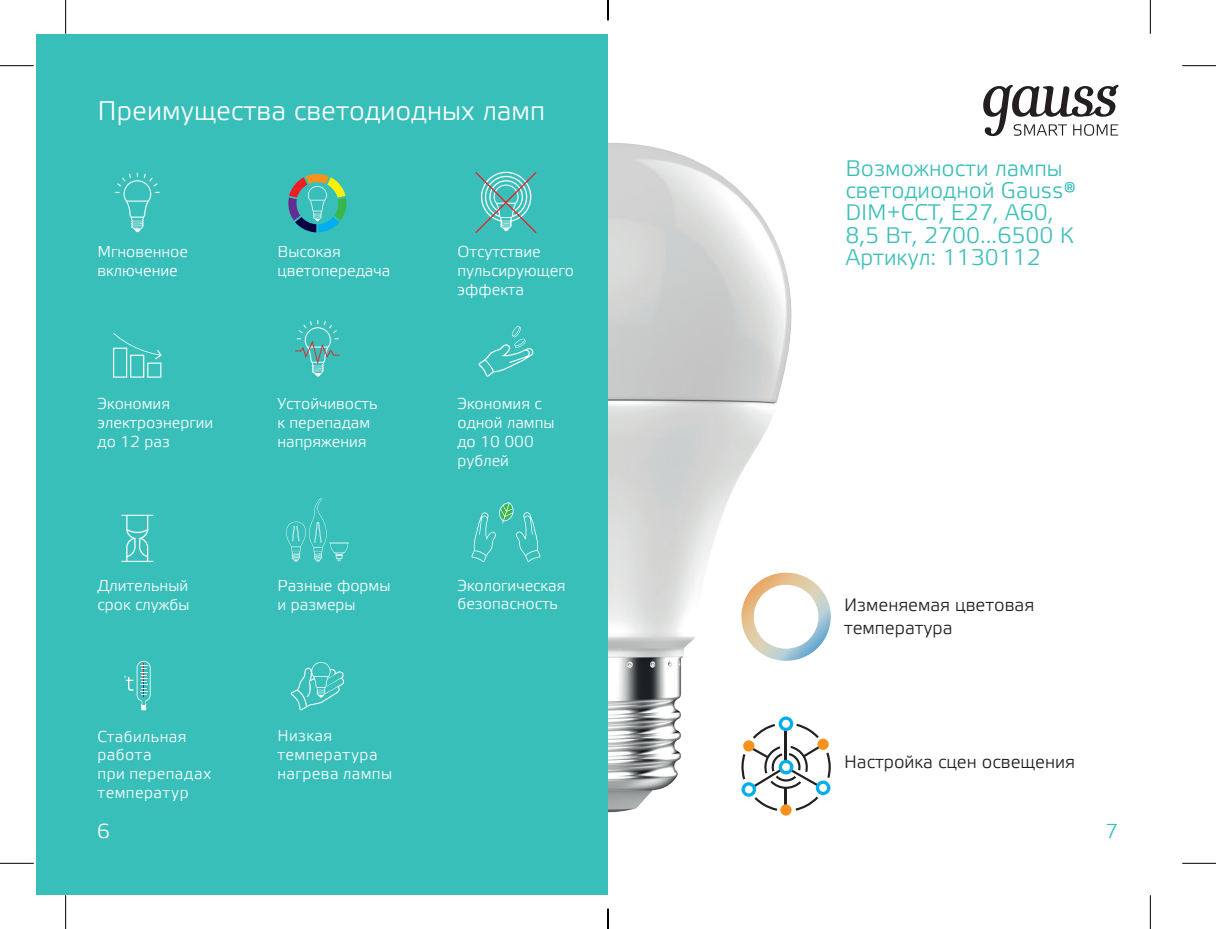
<style>
.page{position:relative;width:1216px;height:929px;background:#fff}
.page>*{position:absolute;margin:0;border:0;box-sizing:border-box;transform-origin:0 0}
.t1{font:27px "Etelka Light Pro";color:#fff}
.t2{font:22.5px/22.3px "Etelka Light Pro";color:#3dbfb8}
.t3{font:20.25px "Etelka Light Pro";color:#fff}
.t4{font:20.25px "Etelka Light Pro";color:#3dbfb8}
.t5{font:18px/22.3px "Etelka Light Pro";color:#231f20}
.t6{font:15.75px/18.9px "Etelka Light Pro";color:#fff}
.t7{font:15.75px/18.9px "Etelka Light Pro";letter-spacing:.025em;color:#fff}
</style>
<div class="page">
<div style="left:36px;top:34px;width:572px;height:860px;background:#38bfba"></div>
<svg style="left:813px;top:581px;width:18px;height:71px"></svg>
<img style="left:608px;top:142px;width:205px;height:674px">
<svg style="left:983px;top:85px;width:135px;height:51px"></svg>
<div style="left:780px;top:804px;width:11px;height:11px;background:#f7931d;border-radius:50%"></div>
<svg style="left:741px;top:716px;width:89px;height:94px"></svg>
<svg style="left:115px;top:173px;width:45px;height:59px"></svg>
<svg style="left:288px;top:174px;width:58px;height:58px"></svg>
<svg style="left:475px;top:172px;width:61px;height:61px"></svg>
<svg style="left:113px;top:333px;width:49px;height:44px"></svg>
<svg style="left:295px;top:320px;width:45px;height:56px"></svg>
<svg style="left:478px;top:326px;width:55px;height:50px"></svg>
<svg style="left:121px;top:515px;width:32px;height:47px"></svg>
<svg style="left:286px;top:498px;width:63px;height:64px"></svg>
<svg style="left:471px;top:502px;width:69px;height:60px"></svg>
<svg style="left:124px;top:660px;width:27px;height:50px"></svg>
<svg style="left:291px;top:662px;width:53px;height:48px"></svg>
<hr style="left:0;top:65px;width:34px;height:1px;background:#000">
<hr style="left:1182px;top:65px;width:34px;height:1px;background:#000">
<hr style="left:0;top:863px;width:34px;height:1px;background:#000">
<hr style="left:1182px;top:863px;width:34px;height:1px;background:#000">
<hr style="left:65px;top:0;width:1px;height:34px;background:#000">
<hr style="left:65px;top:895px;width:1px;height:34px;background:#000">
<hr style="left:1150px;top:0;width:1px;height:34px;background:#000">
<hr style="left:1150px;top:895px;width:1px;height:34px;background:#000">
<svg style="left:607px;top:0;width:1px;height:20px"></svg>
<svg style="left:607px;top:908px;width:1px;height:21px"></svg>
<h1 class="t1" style="left:98px;top:96px;width:449px">Преимущества светодиодных ламп</h1>
<p class="t6" style="left:98px;top:243px;width:92px">Мгновенное включение</p>
<p class="t6" style="left:277px;top:243px;width:114px">Высокая цветопередача</p>
<p class="t6" style="left:98px;top:395px;width:117px">Экономия электроэнергии до 12 раз</p>
<p class="t6" style="left:277px;top:395px;width:102px">Устойчивость к перепадам напряжения</p>
<p class="t6" style="left:457px;top:243px;width:118px">Отсутствие пульсирующего эффекта</p>
<p class="t6" style="left:457px;top:395px;width:98px">Экономия с одной лампы до 10 000 рублей</p>
<p class="t6" style="left:98px;top:577px;width:93px">Длительный срок службы</p>
<p class="t7" style="left:98px;top:727px;width:115px">Стабильная работа<br>при перепадах температур</p>
<p class="t6" style="left:277px;top:577px;width:114px">Разные формы и размеры</p>
<p class="t6" style="left:457px;top:576px;width:109px">Экологическая безопасность</p>
<p class="t7" style="left:277px;top:727px;width:116px">Низкая температура нагрева лампы</p>
<h2 class="t2" style="left:845px;top:158px;width:232px">Возможности лампы светодиодной Gauss®<br>DIM+CCT, Е27, А60,<br>8,5 Вт, 2700...6500 К<br>Артикул: 1130112</h2>
<p class="t5" style="left:844px;top:595px;width:192px">Изменяемая цветовая температура</p>
<p class="t5" style="left:844px;top:751px;width:232px">Настройка сцен освещения</p>
<p class="t3" style="left:97px;top:820px;width:14px">6</p>
<p class="t4" style="left:1105px;top:820px;width:14px">7</p>
</div>
